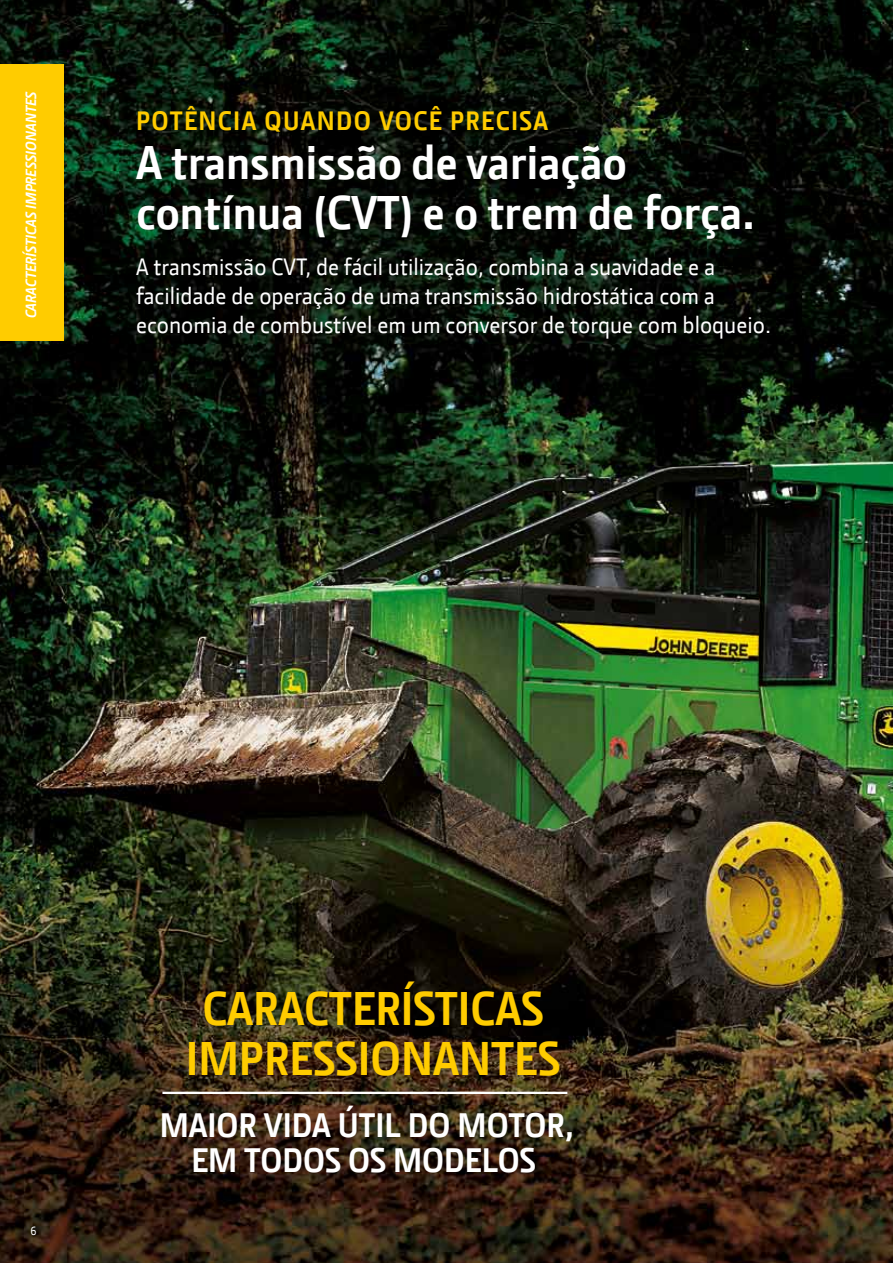
<style>
.page{position:relative;width:893px;height:1263px;background:#fff}
.page>*{position:absolute;margin:0;border:0;box-sizing:border-box;transform-origin:0 0}
.t1{font:700 48px/49.5px "JD Sans";letter-spacing:-.01em;color:#fff}
.t2{font:700 48px/49.5px "JD Sans";color:#fc0;text-align:center}
.t3{font:700 34.5px/36px "JD Sans";color:#fff;text-align:center}
.t4{font:700 27px "JD Sans";letter-spacing:.05em;color:#fc0}
.t5{font:24px/28.8px "JD Sans";color:#fff}
.t6{font:italic 700 15px "JD Sans";letter-spacing:-.01em;color:#fff}
.t7{font:12px "JD Sans";color:#fff}
</style>
<div class="page">
<img style="left:0;top:0;width:893px;height:1263px">
<hr style="left:162px;top:1092px;width:405px;height:2px;background:#fff">
<div style="left:0;top:65px;width:63px;height:276px;background:#fc0"></div>
<p class="t6" style="left:23px;top:318px;width:229px;rotate:-90deg">CARACTERÍSTICAS IMPRESSIONANTES</p>
<p class="t4" style="left:136px;top:105px;width:413px">POTÊNCIA QUANDO VOCÊ PRECISA</p>
<h1 class="t1" style="left:136px;top:138px;width:621px">A transmissão de variação contínua (CVT) e o trem de força.</h1>
<p class="t5" style="left:136px;top:253px;width:636px">A transmissão CVT, de fácil utilização, combina a suavidade e a facilidade de operação de uma transmissão hidrostática com a economia de combustível em um conversor de torque com bloqueio.</p>
<p class="t7" style="left:30px;top:1224px;width:8px">6</p>
<h1 class="t2" style="left:186px;top:984px;width:376px">CARACTERÍSTICAS<br>IMPRESSIONANTES</h1>
<h2 class="t3" style="left:160px;top:1107px;width:416px">MAIOR VIDA ÚTIL DO MOTOR,<br>EM TODOS OS MODELOS</h2>
</div>
